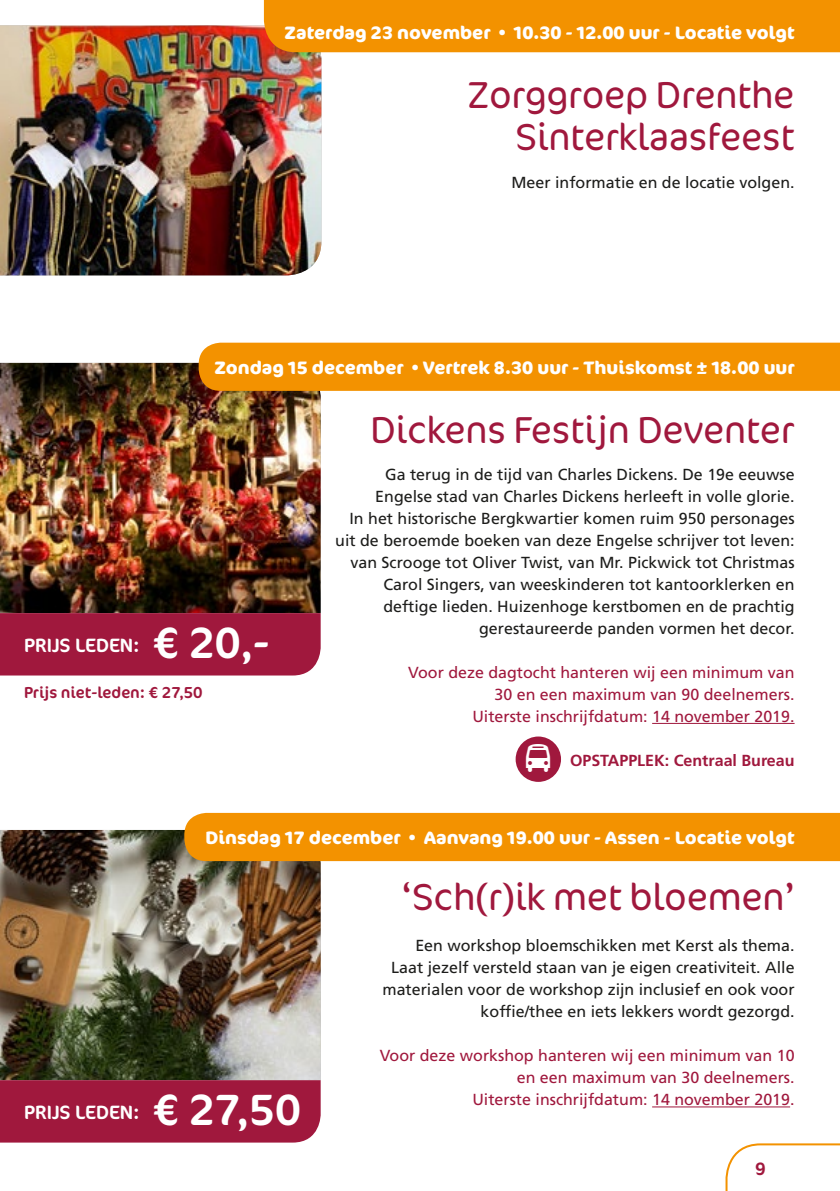
<style>
.page{position:relative;width:840px;height:1191px;background:#fff}
.page>*{position:absolute;margin:0;border:0;box-sizing:border-box;transform-origin:0 0}
.t1{font:44px "Cocon OT";color:#fff}
.t2{font:300 38px/42px "Cocon";letter-spacing:-.01em;color:#a0183d;text-align:right}
.t3{font:19.4px "Cocon OT";color:#fff}
.t4{font:700 18px "Cocon";color:#fff}
.t5{font:18px "Cocon OT";color:#a0183d}
.t6{font:16px/22px "Frutiger LT Std";color:#1d1d1b;text-align:right}
.t7{font:16px/22px "Frutiger LT Std";color:#a0183d;text-align:right}
.t8{font:700 16px "Frutiger LT Std";color:#a0183d}
.t9{font:16px "Cocon OT";color:#a0183d}
</style>
<div class="page">
<svg style="left:725px;top:1143px;width:114px;height:48px"></svg>
<img style="left:0;top:830px;width:320px;height:250px">
<img style="left:0;top:363px;width:320px;height:250px">
<img style="left:0;top:25px;width:321px;height:250px">
<hr style="left:651px;top:723px;width:143px;height:1px;background:#a0183d">
<div style="left:264px;top:0;width:575px;height:52px;background:#f39200"></div>
<div style="left:198px;top:343px;width:641px;height:48px;background:#f39200"></div>
<div style="left:184px;top:813px;width:655px;height:48px;background:#f39200"></div>
<div style="left:0;top:1080px;width:320px;height:62px;background:#a0183d"></div>
<div style="left:0;top:613px;width:320px;height:62px;background:#a0183d"></div>
<hr style="left:651px;top:1106px;width:138px;height:1px;background:#a0183d">
<div style="left:515px;top:736px;width:45px;height:46px;background:#a0183d;border-radius:50%"></div>
<p class="t4" style="left:284px;top:22px;width:511px">Zaterdag 23 november • 10.30 - 12.00 uur - Locatie volgt</p>
<h2 class="t2" style="left:467px;top:75px;width:329px">Zorggroep Drenthe<br>Sinterklaasfeest</h2>
<p class="t6" style="left:511px;top:171px;width:284px">Meer informatie en de locatie volgen.</p>
<p class="t4" style="left:214px;top:356px;width:581px">Zondag 15 december • Vertrek 8.30 uur - Thuiskomst ± 18.00 uur</p>
<p class="t3" style="left:24px;top:634px;width:117px">PRIJS LEDEN:</p>
<h1 class="t1" style="left:153px;top:617px;width:118px">€ 20,-</h1>
<p class="t9" style="left:24px;top:683px;width:180px">Prijs niet-leden: € 27,50</p>
<h2 class="t2" style="left:370px;top:410px;width:425px">Dickens Festijn Deventer</h2>
<p class="t6" style="left:335px;top:463px;width:460px">Ga terug in de tijd van Charles Dickens. De 19e eeuwse Engelse stad van Charles Dickens herleeft in volle glorie.<br>In het historische Bergkwartier komen ruim 950 personages uit de beroemde boeken van deze Engelse schrijver tot leven: van Scrooge tot Oliver Twist, van Mr. Pickwick tot Christmas Carol Singers, van weeskinderen tot kantoorklerken en deftige lieden. Huizenhoge kerstbomen en de prachtig gerestaureerde panden vormen het decor.</p>
<p class="t7" style="left:408px;top:661px;width:387px">Voor deze dagtocht hanteren wij een minimum van<br>30 en een maximum van 90 deelnemers.<br>Uiterste inschrijfdatum: 14 november 2019.</p>
<p class="t8" style="left:569px;top:751px;width:226px">OPSTAPPLEK: Centraal Bureau</p>
<p class="t3" style="left:24px;top:1101px;width:117px">PRIJS LEDEN:</p>
<p class="t4" style="left:205px;top:826px;width:590px">Dinsdag 17 december • Aanvang 19.00 uur - Assen - Locatie volgt</p>
<h1 class="t1" style="left:153px;top:1084px;width:149px">€ 27,50</h1>
<h2 class="t2" style="left:401px;top:877px;width:394px">‘Sch(r)ik met bloemen’</h2>
<p class="t6" style="left:382px;top:934px;width:413px">Een workshop bloemschikken met Kerst als thema.<br>Laat jezelf versteld staan van je eigen creativiteit. Alle materialen voor de workshop zijn inclusief en ook voor koffie/thee en iets lekkers wordt gezorgd.</p>
<p class="t7" style="left:379px;top:1044px;width:416px">Voor deze workshop hanteren wij een minimum van 10 en een maximum van 30 deelnemers.<br>Uiterste inschrijfdatum: 14 november 2019.</p>
<p class="t5" style="left:754px;top:1157px;width:12px">9</p>
</div>
